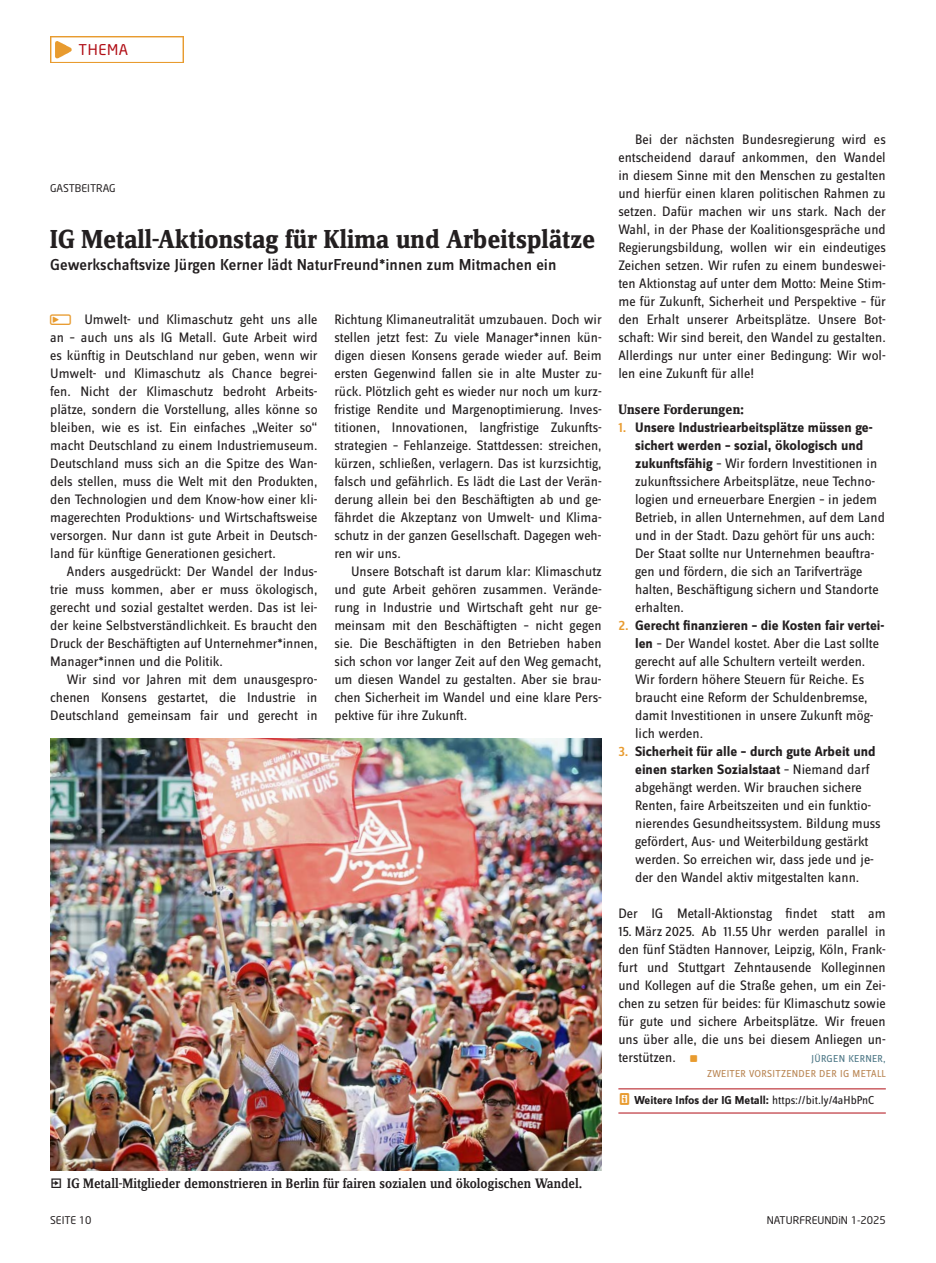
<style>
.page{position:relative;width:936px;height:1263px;background:#fff}
.page>*{position:absolute;margin:0;border:0;box-sizing:border-box;transform-origin:0 0}
.t1{font:27px "Zine Serif Dis OT Bld";color:#231f20}
.t2{font:500 16.5px "Zine Sans Dis OT";color:#231f20}
.t3{font:14.7px "Neo Sans";letter-spacing:.04em;color:#b00d15}
.t4{font:14.25px/18px "Zine Sans Dis OT";color:#231f20;text-align:justify}
.t5{font:500 14.25px "Zine Serif Dis OT";color:#231f20}
.t6{font:14.25px "Zine Serif Dis OT Bld";letter-spacing:.01em;color:#231f20}
.t7{font:700 12px "Zine Sans Dis OT";color:#231f20}
.t8{font:10.5px "Neo Sans";color:#231f20}
.t9{font:10.5px "Zine Sans Dis OT";letter-spacing:.035em;color:#ba8755}
.t10{font:10.5px "Zine Sans Dis OT";letter-spacing:.035em;color:#4e7887}
.s1{font-family:"NF Dfont 2024 Logo Und Specials";font-size:16.5px;color:#e89b2f}
.s2{font-weight:500;color:#e89b2f}
.s3{font-weight:700}
.s4{font-family:"NF Dfont 2024 Logo Und Specials";color:#e89b2f}
.s5{font-family:"NF Dfont 2024 Logo Und Specials";font-weight:400;font-size:15px;color:#e89b2f}
.s6{font-weight:400}
</style>
<div class="page">
<img style="left:50px;top:36px;width:134px;height:27px">
<hr style="left:618px;top:1088px;width:267px;height:1px;background:#b00d15">
<hr style="left:618px;top:1113px;width:267px;height:1px;background:#b00d15">
<img style="left:50px;top:738px;width:551px;height:432px">
<p class="t3" style="left:79px;top:41px;width:51px">THEMA</p>
<p class="t8" style="left:50px;top:181px;width:67px">GASTBEITRAG</p>
<h1 class="t1" style="left:50px;top:225px;width:546px">IG Metall-Aktionstag für Klima und Arbeitsplätze</h1>
<p class="t2" style="left:50px;top:256px;width:508px">Gewerkschaftsvize Jürgen Kerner lädt NaturFreund*innen zum Mitmachen ein</p>
<p class="t4" style="left:50px;top:311px;width:269px"><span class="s1">b</span>Umwelt- und Klimaschutz geht uns alle an – auch uns als IG Metall. Gute Arbeit wird es künftig in Deutschland nur geben, wenn wir Umwelt- und Klimaschutz als Chance begrei&shy;fen. Nicht der Klimaschutz bedroht Arbeits&shy;plätze, sondern die Vorstellung, alles könne so bleiben, wie es ist. Ein einfaches „Weiter so“ macht Deutschland zu einem Industriemuseum.<br>Deutschland muss sich an die Spitze des Wan&shy;dels stellen, muss die Welt mit den Produkten, den Technologien und dem Know-how einer kli&shy;magerechten Produktions- und Wirtschaftsweise versorgen. Nur dann ist gute Arbeit in Deutsch&shy;land für künftige Generationen gesichert.</p>
<p class="t4" style="left:50px;top:563px;width:269px;text-indent:17px">Anders ausgedrückt: Der Wandel der Indus&shy;trie muss kommen, aber er muss ökologisch, gerecht und sozial gestaltet werden. Das ist lei&shy;der keine Selbstverständlichkeit. Es braucht den Druck der Beschäftigten auf Unternehmer*innen, Manager*innen und die Politik.</p>
<p class="t4" style="left:50px;top:671px;width:269px;text-indent:17px">Wir sind vor Jahren mit dem unausgespro&shy;chenen Konsens gestartet, die Industrie in Deutschland gemeinsam fair und gerecht in</p>
<p class="t4" style="left:334px;top:311px;width:269px">Richtung Klimaneutralität umzubauen. Doch wir stellen jetzt fest: Zu viele Manager*innen kün&shy;digen diesen Konsens gerade wieder auf. Beim ersten Gegenwind fallen sie in alte Muster zu&shy;rück. Plötzlich geht es wieder nur noch um kurz&shy;fristige Rendite und Margenoptimierung. Inves&shy;titionen, Innovationen, langfristige Zukunfts&shy;strategien – Fehlanzeige. Stattdessen: streichen, kürzen, schließen, verlagern. Das ist kurzsichtig, falsch und gefährlich. Es lädt die Last der Verän&shy;derung allein bei den Beschäftigten ab und ge&shy;fährdet die Akzeptanz von Umwelt- und Klima&shy;schutz in der ganzen Gesellschaft. Dagegen weh&shy;ren wir uns.</p>
<p class="t4" style="left:334px;top:563px;width:269px;text-indent:17px">Unsere Botschaft ist darum klar: Klimaschutz und gute Arbeit gehören zusammen. Verände&shy;rung in Industrie und Wirtschaft geht nur ge&shy;meinsam mit den Beschäftigten – nicht gegen sie. Die Beschäftigten in den Betrieben haben sich schon vor langer Zeit auf den Weg gemacht, um diesen Wandel zu gestalten. Aber sie brau&shy;chen Sicherheit im Wandel und eine klare Pers&shy;pektive für ihre Zukunft.</p>
<p class="t4" style="left:618px;top:131px;width:269px;text-indent:17px">Bei der nächsten Bundesregierung wird es entscheidend darauf ankommen, den Wandel in diesem Sinne mit den Menschen zu gestalten und hierfür einen klaren politischen Rahmen zu setzen. Dafür machen wir uns stark. Nach der Wahl, in der Phase der Koalitionsgespräche und Regierungsbildung, wollen wir ein eindeutiges Zeichen setzen. Wir rufen zu einem bundeswei&shy;ten Aktionstag auf unter dem Motto: Meine Stim&shy;me für Zukunft, Sicherheit und Perspektive – für den Erhalt unserer Arbeitsplätze. Unsere Bot&shy;schaft: Wir sind bereit, den Wandel zu gestalten.<br>Allerdings nur unter einer Bedingung: Wir wol&shy;len eine Zukunft für alle!</p>
<p class="t6" style="left:618px;top:402px;width:127px">Unsere Forderungen:</p>
<p class="t4" style="left:635px;top:419px;width:251px;text-align:left;text-indent:-17px"><span class="s2">1.</span> <span class="s3">Unsere Industriearbeitsplätze müssen ge&shy;sichert werden – sozial, ökologisch und zukunftsfähig</span> – Wir fordern Investitionen in zukunftssichere Arbeitsplätze, neue Techno&shy;logien und erneuerbare Energien – in jedem Betrieb, in allen Unternehmen, auf dem Land und in der Stadt. Dazu gehört für uns auch:<br>Der Staat sollte nur Unternehmen beauftra&shy;gen und fördern, die sich an Tarifverträge halten, Beschäftigung sichern und Standorte erhalten.</p>
<p class="t4" style="left:635px;top:617px;width:251px;text-align:left;text-indent:-17px"><span class="s2">2.</span> <span class="s3">Gerecht finanzieren – die Kosten fair vertei&shy;len</span> – Der Wandel kostet. Aber die Last sollte gerecht auf alle Schultern verteilt werden.<br>Wir fordern höhere Steuern für Reiche. Es braucht eine Reform der Schuldenbremse, damit Investitionen in unsere Zukunft mög&shy;lich werden.</p>
<p class="t4" style="left:635px;top:743px;width:247px;text-align:left;text-indent:-17px"><span class="s2">3.</span> <span class="s3">Sicherheit für alle – durch gute Arbeit und einen starken Sozialstaat</span> – Niemand darf abgehängt werden. Wir brauchen sichere Renten, faire Arbeitszeiten und ein funktio&shy;nierendes Gesundheitssystem. Bildung muss gefördert, Aus- und Weiterbildung gestärkt werden. So erreichen wir, dass jede und je&shy;der den Wandel aktiv mitgestalten kann.</p>
<p class="t4" style="left:618px;top:905px;width:269px">Der IG Metall-Aktionstag findet statt am</p>
<p class="t4" style="left:618px;top:923px;width:269px">15. März 2025. Ab 11.55 Uhr werden parallel in den fünf Städten Hannover, Leipzig, Köln, Frank&shy;furt und Stuttgart Zehntausende Kolleginnen und Kollegen auf die Straße gehen, um ein Zei&shy;chen zu setzen für beides: für Klimaschutz sowie für gute und sichere Arbeitsplätze. Wir freuen uns über alle, die uns bei diesem Anliegen un&shy;terstützen.<span class="s4">c</span></p>
<p class="t10" style="left:811px;top:1054px;width:76px">JÜRGEN KERNER,</p>
<p class="t9" style="left:707px;top:1069px;width:180px">ZWEITER VORSITZENDER DER IG METALL</p>
<p class="t7" style="left:618px;top:1094px;width:257px"><span class="s5">T</span> Weitere Infos der IG Metall: <span class="s6">https://bit.ly/4aHbPnC</span></p>
<p class="t5" style="left:50px;top:1176px;width:534px">Ň IG Metall-Mitglieder demonstrieren in Berlin für fairen sozialen und ökologischen Wandel.</p>
<p class="t8" style="left:50px;top:1214px;width:43px">SEITE 10</p>
<p class="t8" style="left:766px;top:1214px;width:121px">NATURFREUNDiN 1-2025</p>
</div>
